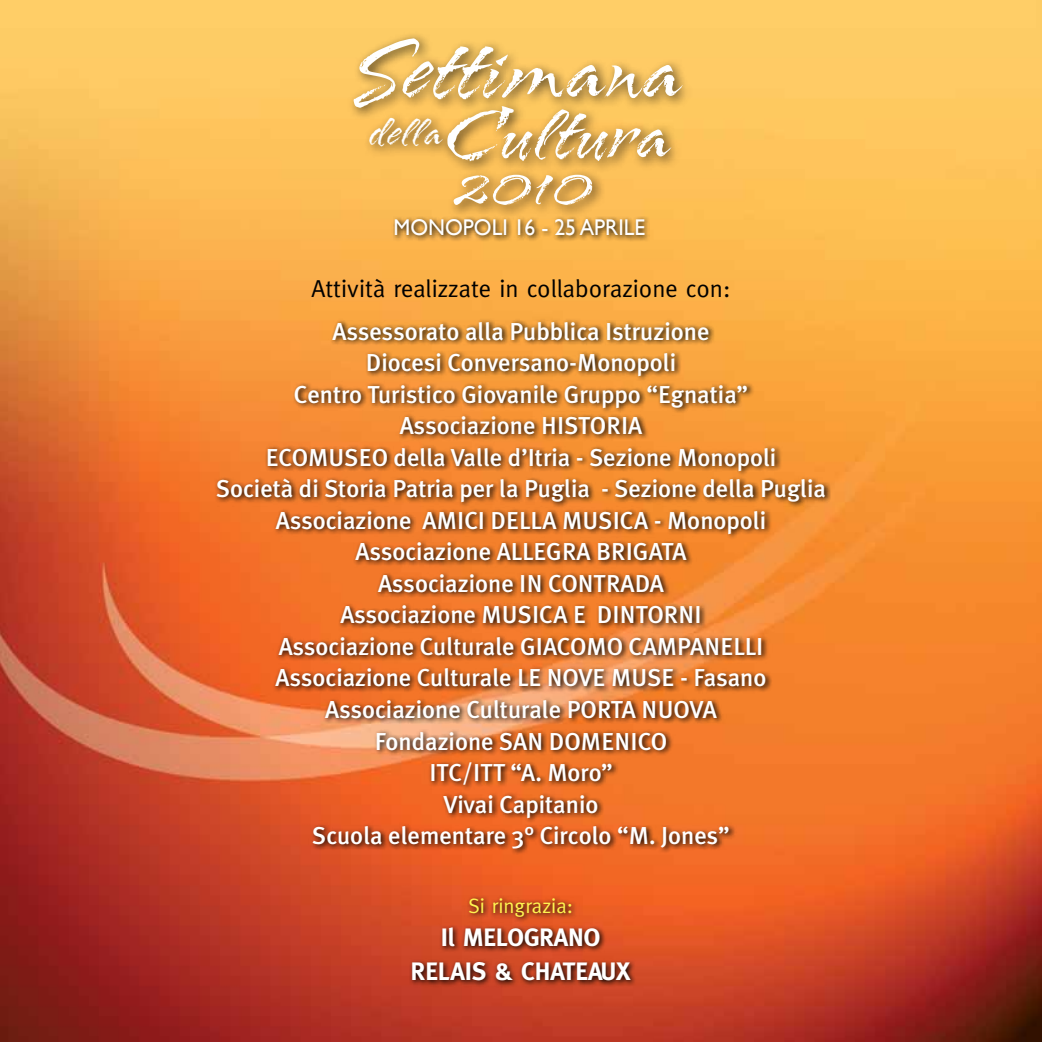
<style>
.page{position:relative;width:1042px;height:1042px;background:#fff}
.page>*{position:absolute;margin:0;border:0;box-sizing:border-box;transform-origin:0 0}
.t1{font:96.6px "Arid ITC";color:#fff}
.t2{font:84px "Arid ITC";color:#fff}
.t3{font:67.2px "Arid ITC";color:#fff}
.t4{font:700 25.2px/33.6px "Meta";color:#fff;text-align:center}
.t5{font:500 24.5px/31.5px "Meta Plus";color:#fff;text-align:center}
.t6{font:24.5px "Meta";color:#000}
.t7{font:22.75px "Gill Sans";color:#fff;scale:.95 1}
.t8{font:20.65px "Meta";color:#fff450}
</style>
<div class="page">
<img style="left:0;top:0;width:1042px;height:1042px">
<svg style="left:213px;top:318px;width:618px;height:536px;background:#d6742e"></svg>
<svg style="left:392px;top:216px;width:259px;height:26px;background:#ca933f"></svg>
<div style="left:346px;top:31px;width:348px;height:142px;background:#000;opacity:.7"></div>
<div style="left:446px;top:167px;width:159px;height:51px;background:#000;opacity:.7"></div>
<svg style="left:409px;top:895px;width:228px;height:92px;background:#b4421f"></svg>
<h1 class="t1" style="left:357px;top:18px;width:326px">Settimana</h1>
<h2 class="t2" style="left:369px;top:88px;width:303px"><sup>della</sup>Cultura</h2>
<h3 class="t3" style="left:455px;top:149px;width:140px">2010</h3>
<p class="t7" style="left:394px;top:214px;width:266px">MONOPOLI 16 - 25 APRILE</p>
<p class="t6" style="left:311px;top:274px;width:420px">Attività realizzate in collaborazione con:</p>
<p class="t5" style="left:216px;top:315px;width:611px">Assessorato alla Pubblica Istruzione<br>Diocesi Conversano-Monopoli<br>Centro Turistico Giovanile Gruppo “Egnatia”<br>Associazione HISTORIA<br>ECOMUSEO della Valle d’Itria - Sezione Monopoli<br>Società di Storia Patria per la Puglia - Sezione della Puglia Associazione AMICI DELLA MUSICA - Monopoli Associazione ALLEGRA BRIGATA<br>Associazione IN CONTRADA<br>Associazione MUSICA E DINTORNI<br>Associazione Culturale GIACOMO CAMPANELLI Associazione Culturale LE NOVE MUSE - Fasano Associazione Culturale PORTA NUOVA<br>Fondazione SAN DOMENICO<br>ITC/ITT “A. Moro”<br>Vivai Capitanio<br>Scuola elementare 3° Circolo “M. Jones”</p>
<p class="t8" style="left:468px;top:893px;width:106px">Si ringrazia:</p>
<p class="t4" style="left:411px;top:920px;width:221px">Il MELOGRANO<br>RELAIS &amp; CHATEAUX</p>
</div>
